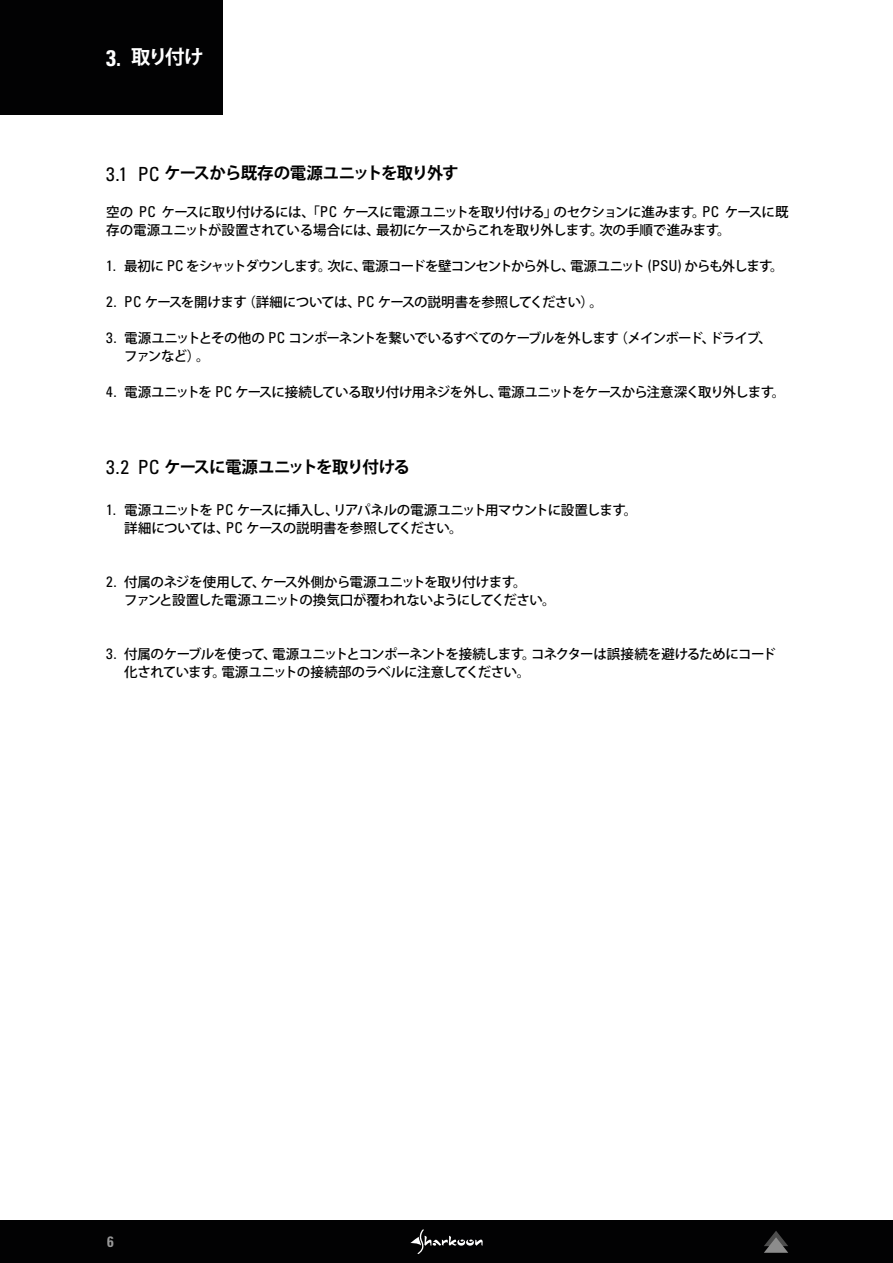
<style>
.page{position:relative;width:893px;height:1263px;background:#fff}
.page>*{position:absolute;margin:0;border:0;box-sizing:border-box;transform-origin:0 0}
.t1{font:700 19.5px "Koz Go Pr 6 N";color:#fff}
.t2{font:700 16.5px "Koz Go Pr 6 N";letter-spacing:-.045em;color:#000}
.t3{font:15px "Univers LTCYR 67 Bold Cond";color:#d9d9d9}
.t4{font:500 13.5px/18px "Koz Go Pr 6 N";letter-spacing:-.045em;color:#000}
.t5{font:500 13.5px/18px "Koz Go Pr 6 N";letter-spacing:-.065em;color:#000}
.t6{font:500 13.5px "Koz Go Pr 6 N";letter-spacing:-.075em;color:#000}
.s1{font-family:"Univers LTCYR 67 Bold Cond";font-weight:400;font-size:22.5px}
.s2{font-family:"Univers LTCYR 57";font-weight:400;font-stretch:condensed;font-size:19.5px}
.s3{font-family:"Univers LTCYR 57";font-weight:400;font-stretch:condensed;font-size:15px}
</style>
<div class="page">
<div style="left:0;top:1220px;width:893px;height:43px;background:#020203"></div>
<svg style="left:410px;top:1229px;width:73px;height:25px"></svg>
<svg style="left:764px;top:1231px;width:24px;height:22px"></svg>
<div style="left:0;top:0;width:223px;height:115px;background:#020203"></div>
<h1 class="t1" style="left:106px;top:46px;width:99px"><span class="s1">3.</span> 取り付け</h1>
<p class="t2" style="left:106px;top:164px;width:354px"><span class="s2">3.1 PC</span> ケースから既存の電源ユニットを取り外す</p>
<p class="t4" style="left:106px;top:203px;width:684px">空の <span class="s3">PC</span> ケースに取り付けるには、「<span class="s3">PC</span> ケースに電源ユニットを取り付ける」のセクションに進みます。<span class="s3">PC</span> ケースに既存の電源ユニットが設置されている場合には、最初にケースからこれを取り外します。次の手順で進みます。</p>
<p class="t6" style="left:106px;top:258px;width:679px"><span class="s3">1.</span> 最初に <span class="s3">PC</span> をシャットダウンします。次に、電源コードを壁コンセントから外し、電源ユニット <span class="s3">(PSU)</span> からも外します。</p>
<p class="t4" style="left:106px;top:293px;width:498px"><span class="s3">2. PC</span> ケースを開けます（詳細については、<span class="s3">PC</span> ケースの説明書を参照してください）。</p>
<p class="t5" style="left:124px;top:329px;width:649px;text-indent:-18px"><span class="s3">3.</span> 電源ユニットとその他の <span class="s3">PC</span> コンポーネントを繋いでいるすべてのケーブルを外します（メインボード、ドライブ、ファンなど）。</p>
<p class="t4" style="left:106px;top:383px;width:680px"><span class="s3">4.</span> 電源ユニットを <span class="s3">PC</span> ケースに接続している取り付け用ネジを外し、電源ユニットをケースから注意深く取り外します。</p>
<p class="t2" style="left:106px;top:457px;width:305px"><span class="s2">3.2 PC</span> ケースに電源ユニットを取り付ける</p>
<p class="t4" style="left:124px;top:502px;width:514px;text-indent:-18px"><span class="s3">1.</span> 電源ユニットを <span class="s3">PC</span> ケースに挿入し、リアパネルの電源ユニット用マウントに設置します。詳細については、<span class="s3">PC</span> ケースの説明書を参照してください。</p>
<p class="t4" style="left:124px;top:574px;width:433px;text-indent:-18px"><span class="s3">2.</span> 付属のネジを使用して、ケース外側から電源ユニットを取り付けます。<br>ファンと設置した電源ユニットの換気口が覆われないようにしてください。</p>
<p class="t4" style="left:124px;top:646px;width:653px;text-indent:-18px"><span class="s3">3.</span> 付属のケーブルを使って、電源ユニットとコンポーネントを接続します。コネクターは誤接続を避けるためにコード化されています。電源ユニットの接続部のラベルに注意してください。</p>
<p class="t3" style="left:107px;top:1232px;width:8px">6</p>
</div>
